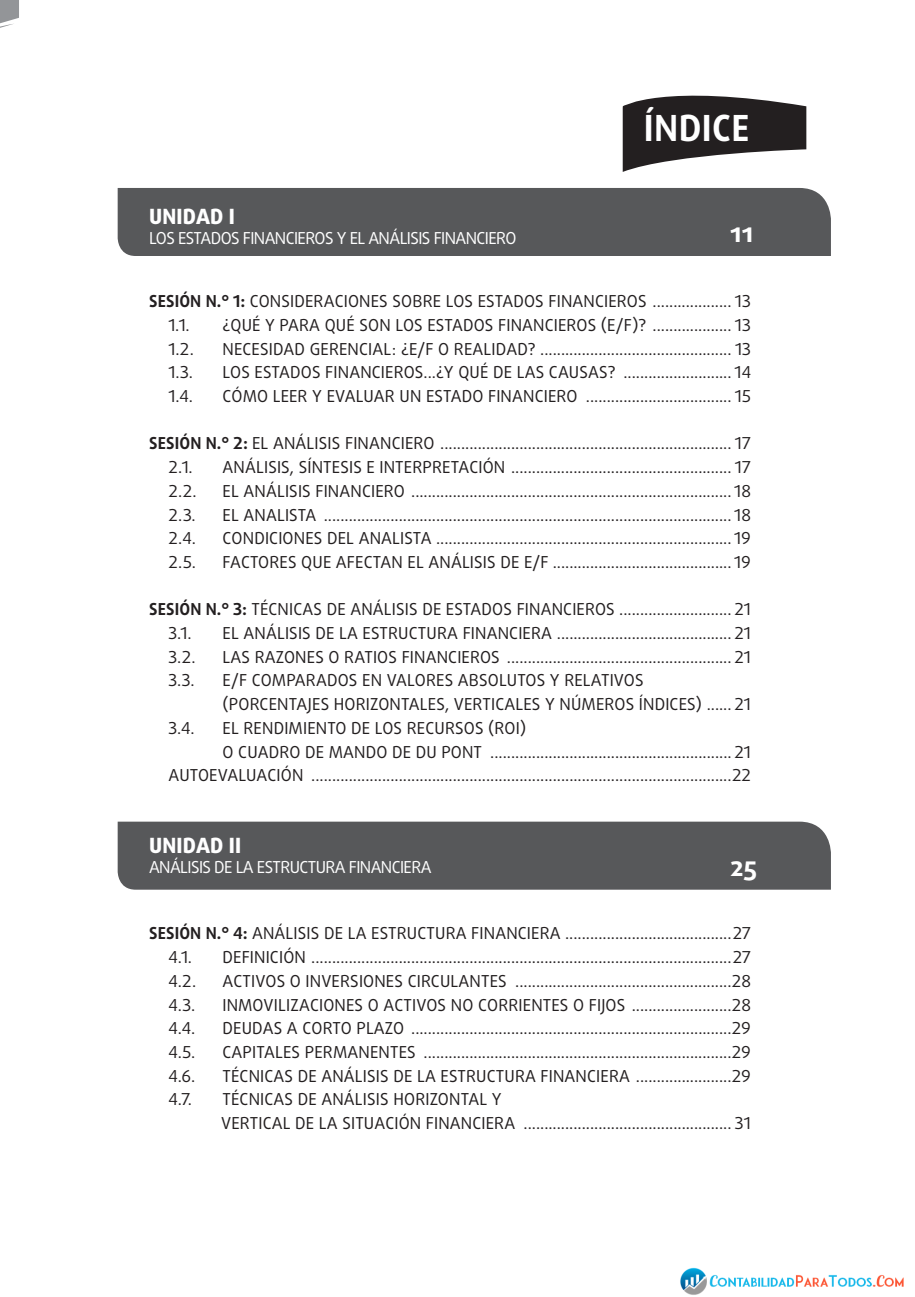
<style>
.page{position:relative;width:915px;height:1297px;background:#fff}
.page>*{position:absolute;margin:0;border:0;box-sizing:border-box;transform-origin:0 0}
.t1{font:700 36px "Daxline Pro";letter-spacing:.01em;color:#fff}
.t2{font:700 27px "Daxline Pro";color:#fff}
.t3{font:800 21px "Daxline Pro";letter-spacing:.01em;color:#fff}
.t4{font:16.5px/23.7px "Daxline Pro";letter-spacing:.01em;color:#231f20}
.t5{font:16.5px "Daxline Pro";letter-spacing:-.035em;color:#fff}
.t6{font:700 16.5px "Daxline Pro";letter-spacing:.01em;color:#231f20}
.s1{font-weight:400}
.s2{font-weight:700}
</style>
<div class="page">
<svg style="left:0;top:0;width:19px;height:28px"></svg>
<div style="left:118px;top:822px;width:712px;height:68px;background:#57585a"></div>
<div style="left:118px;top:188px;width:712px;height:68px;background:#57585a"></div>
<svg style="left:622px;top:95px;width:184px;height:77px"></svg>
<img style="left:680px;top:1267px;width:223px;height:28px">
<p class="t3" style="left:149px;top:203px;width:87px">UNIDAD I</p>
<p class="t5" style="left:149px;top:227px;width:9px">LOS</p>
<p class="t5" style="left:178px;top:227px;width:43px">ESTADOS</p>
<p class="t5" style="left:243px;top:227px;width:42px">FINANCIEROS</p>
<p class="t5" style="left:336px;top:227px;width:50px">Y EL ANÁLISIS</p>
<p class="t5" style="left:433px;top:227px;width:42px">FINANCIERO</p>
<h1 class="t1" style="left:643px;top:104px;width:107px">ÍNDICE</h1>
<h2 class="t2" style="left:729px;top:215px;width:25px">11</h2>
<p class="t6" style="left:149px;top:290px;width:111px">SESIÓN N.° 1: <span class="s1">CONSIDER</span></p>
<p class="t4" style="left:323px;top:290px;width:21px">ACIONES</p>
<p class="t4" style="left:392px;top:290px;width:63px">SOBRE LOS</p>
<p class="t4" style="left:477px;top:290px;width:47px">ESTADOS</p>
<p class="t4" style="left:548px;top:290px;width:45px">FINANCIEROS</p>
<p class="t4" style="left:652px;top:290px;width:100px">................... 13</p>
<p class="t4" style="left:168px;top:313px;width:23px">1.1.</p>
<p class="t4" style="left:222px;top:313px;width:530px">¿QU É Y PARA QU É SON LOS ESTADOS FINANCIEROS (E/F)? ................... 13</p>
<p class="t4" style="left:168px;top:337px;width:27px">1.2.</p>
<p class="t4" style="left:222px;top:337px;width:530px">NECESIDAD GERENCIAL: ¿E/F O REALIDAD? .............................................. 13</p>
<p class="t4" style="left:168px;top:361px;width:26px">1.3.</p>
<p class="t4" style="left:222px;top:361px;width:529px">LOS ESTADOS FINANCIEROS...¿Y QU É DE LAS CAUSAS? .......................... 14</p>
<p class="t4" style="left:168px;top:384px;width:26px">1.4.</p>
<p class="t4" style="left:222px;top:384px;width:530px">CÓMO LEER Y EVALUAR U N ESTADO FINANCIERO ................................... 15</p>
<p class="t4" style="left:168px;top:432px;width:584px;text-align:justify;text-indent:-19px"><span class="s2">SESIÓN N.° 2:</span> EL ANÁLISIS FINANCIERO ...................................................................... 17<br>2.1. ANÁLISIS, SÍNTESIS E INTERPRETACIÓN ..................................................... 17<br>2.2. E</p>
<p class="t4" style="left:231px;top:479px;width:521px">L ANÁLISIS FINANCIERO ............................................................................. 18</p>
<p class="t4" style="left:168px;top:503px;width:29px">2.3.</p>
<p class="t4" style="left:222px;top:503px;width:530px">EL ANALISTA .................................................................................................. 18</p>
<p class="t4" style="left:168px;top:527px;width:29px">2.4.</p>
<p class="t4" style="left:222px;top:527px;width:529px">CONDICIONES DEL ANALISTA ....................................................................... 19</p>
<p class="t4" style="left:168px;top:550px;width:47px">2.5. FA</p>
<p class="t4" style="left:241px;top:550px;width:511px">CTORES QU E AFECTAN EL ANÁLISIS DE E/F ........................................... 19</p>
<p class="t4" style="left:168px;top:598px;width:584px;text-indent:-19px"><span class="s2">SESIÓN N.° 3:</span> TÉCNICAS DE ANÁLISIS DE ESTADOS FINANCIEROS ........................... 21<br>3.1.</p>
<p class="t4" style="left:222px;top:621px;width:530px">EL ANÁLISIS DE LA ESTRUCTU RA FINANCIERA .......................................... 21</p>
<p class="t4" style="left:168px;top:645px;width:29px">3.2.</p>
<p class="t4" style="left:222px;top:645px;width:530px">LAS RAZONES O RATIOS FINANCIEROS ...................................................... 21</p>
<p class="t4" style="left:168px;top:669px;width:28px">3.3.</p>
<p class="t4" style="left:222px;top:669px;width:530px">E/F COMPARADOS EN VALORES ABSOLUTOS Y RELATIVOS<br>(PORCENTAJ ES HORIZONTALES, VERTICALES Y NÚMEROS ÍNDICES) ...... 21</p>
<p class="t4" style="left:168px;top:716px;width:40px">3.4. E</p>
<p class="t4" style="left:231px;top:716px;width:296px">L RENDIMIENTO DE LOS RECU RSOS (ROI)</p>
<p class="t4" style="left:222px;top:740px;width:529px">O CUADRO DE MANDO DE DU PONT .......................................................... 21</p>
<p class="t4" style="left:168px;top:764px;width:109px">AUTOEVALUACIÓN</p>
<p class="t4" style="left:311px;top:764px;width:441px">.....................................................................................................22</p>
<p class="t3" style="left:149px;top:831px;width:93px">UNIDAD II</p>
<p class="t5" style="left:149px;top:856px;width:282px">ANÁLISIS DE LA ESTRUCTU RA FINANCIERA</p>
<h2 class="t2" style="left:729px;top:848px;width:29px">25</h2>
<p class="t4" style="left:168px;top:922px;width:584px;text-indent:-19px"><span class="s2">SESIÓN N.° 4:</span> ANÁLISIS DE LA ESTRUCTU RA FINANCIERA ........................................27<br>4.1.</p>
<p class="t4" style="left:222px;top:945px;width:530px">DEFINICIÓN .....................................................................................................27</p>
<p class="t4" style="left:168px;top:969px;width:42px">4.2. A</p>
<p class="t4" style="left:233px;top:969px;width:519px">CTIVOS O INVERSIONES CIRCU LANTES ....................................................28</p>
<p class="t4" style="left:168px;top:993px;width:28px">4.3.</p>
<p class="t4" style="left:222px;top:993px;width:530px">INMOVILIZACIONES O ACTIVOS NO CORRIENTES O FIJOS ........................28</p>
<p class="t4" style="left:168px;top:1017px;width:28px">4.4.</p>
<p class="t4" style="left:222px;top:1017px;width:529px">DEU DAS A CORTO PLAZO .............................................................................29</p>
<p class="t4" style="left:168px;top:1040px;width:28px">4.5.</p>
<p class="t4" style="left:168px;top:1040px;width:584px;text-align:justify;text-indent:54px">CAPITALES PERMANENTES ..........................................................................29<br>4.6. TÉCNICAS DE ANÁLISIS DE LA ESTRUCTU RA FINANCIERA .......................29<br>4.7. TÉCNICAS DE ANÁLISIS HORIZONTAL Y</p>
<p class="t4" style="left:221px;top:1111px;width:531px">VERTICAL DE LA SITUACIÓN FINANCIERA .................................................. 31</p>
</div>
